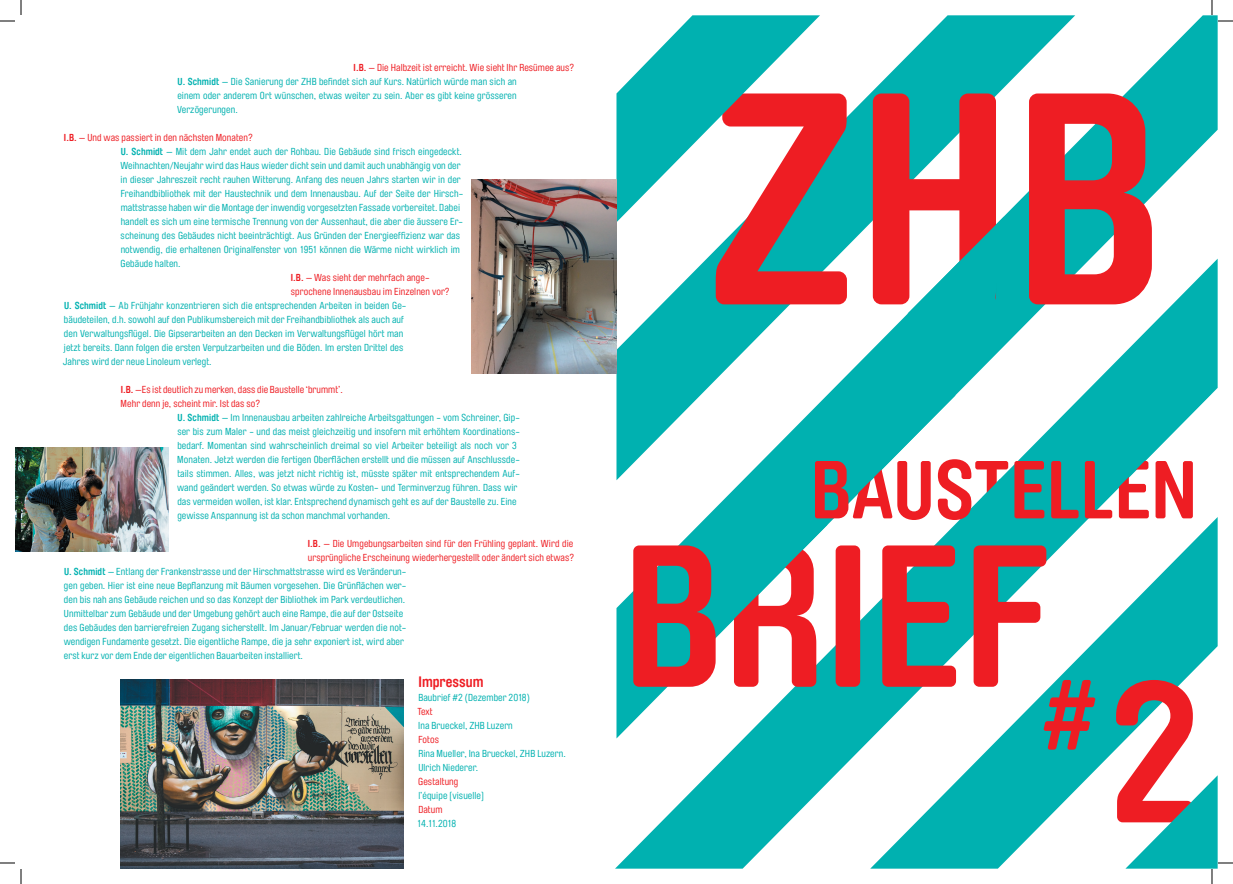
<style>
.page{position:relative;width:1233px;height:884px;background:#fff}
.page>*{position:absolute;margin:0;border:0;box-sizing:border-box;transform-origin:0 0}
.t1{font:700 15px "Brauer Neue";color:#ee1d23}
.t2{font:10px/14px "Brauer Neue";letter-spacing:.01em;color:#00b1b0}
.t3{font:10px "Brauer Neue";letter-spacing:.01em;color:#ee1d23}
.s1{font-weight:700;color:#ee1d23}
.s2{color:#ee1d23}
.s3{font-weight:700}
</style>
<div class="page">
<svg style="left:1126px;top:15px;width:92px;height:244px"></svg>
<svg style="left:616px;top:15px;width:459px;height:244px"></svg>
<svg style="left:715px;top:93px;width:436px;height:166px;background:#a06d6f"></svg>
<svg style="left:615px;top:259px;width:603px;height:610px"></svg>
<svg style="left:870px;top:517px;width:348px;height:352px;fill:#00b1b0"></svg>
<svg style="left:616px;top:15px;width:205px;height:207px"></svg>
<svg style="left:907px;top:217px;width:97px;height:108px"></svg>
<svg style="left:633px;top:545px;width:413px;height:142px"></svg>
<svg style="left:1043px;top:680px;width:52px;height:70px;background:#776c6f"></svg>
<svg style="left:720px;top:394px;width:491px;height:231px"></svg>
<img style="left:15px;top:448px;width:154px;height:104px">
<img style="left:120px;top:680px;width:284px;height:189px">
<img style="left:471px;top:179px;width:145px;height:195px">
<svg style="left:1218px;top:20px;width:15px;height:2px"></svg>
<svg style="left:0;top:0;width:22px;height:22px"></svg>
<svg style="left:0;top:862px;width:22px;height:22px"></svg>
<svg style="left:1211px;top:0;width:1px;height:15px"></svg>
<svg style="left:1116px;top:680px;width:117px;height:204px"></svg>
<p class="t2" style="left:177px;top:61px;width:399px;text-indent:177px"><span class="s1">I.B.</span> <span class="s2">— Die Halbzeit ist erreicht. Wie sieht Ihr Resümee aus?<br></span><span class="s3">U. Schmidt</span> — Die Sanierung der ZHB befindet sich auf Kurs. Natürlich würde man sich an<br>einem oder anderem Ort wünschen, etwas weiter zu sein. Aber es gibt keine grösseren Verzögerungen.</p>
<p class="t3" style="left:64px;top:132px;width:190px"><span class="s3">I.B.</span> — Und was passiert in den nächsten Monaten?</p>
<p class="t2" style="left:121px;top:145px;width:343px"><span class="s3">U. Schmidt</span> — Mit dem Jahr endet auch der Rohbau. Die Gebäude sind frisch eingedeckt.</p>
<p class="t2" style="left:120px;top:159px;width:342px">Weihnachten/Neujahr wird das Haus wieder dicht sein und damit auch unabhängig von der</p>
<p class="t2" style="left:121px;top:173px;width:341px">in dieser Jahreszeit recht rauhen Witterung. Anfang des neuen Jahrs starten wir in der</p>
<p class="t2" style="left:121px;top:187px;width:344px">Freihandbibliothek mit der Haustechnik und dem Innenausbau. Auf der Seite der Hirsch-</p>
<p class="t2" style="left:121px;top:201px;width:341px">mattstrasse haben wir die Montage der inwendig vorgesetzten Fassade vorbereitet. Dabei</p>
<p class="t2" style="left:121px;top:215px;width:344px">handelt es sich um eine termische Trennung von der Aussenhaut, die aber die äussere Er-</p>
<p class="t2" style="left:121px;top:229px;width:341px">scheinung des Gebäudes nicht beeinträchtigt. Aus Gründen der Energieeffizienz war das</p>
<p class="t2" style="left:121px;top:243px;width:341px">notwendig, die erhaltenen Originalfenster von 1951 können die Wärme nicht wirklich im</p>
<p class="t2" style="left:121px;top:257px;width:62px">Gebäude halten.</p>
<p class="t3" style="left:291px;top:272px;width:140px"><span class="s3">I.B.</span> — Was sieht der mehrfach ange-</p>
<p class="t3" style="left:291px;top:286px;width:160px">sprochene Innenausbau im Einzelnen vor?</p>
<p class="t2" style="left:64px;top:299px;width:344px"><span class="s3">U. Schmidt</span> — Ab Frühjahr konzentrieren sich die entsprechenden Arbeiten in beiden Ge-</p>
<p class="t2" style="left:64px;top:313px;width:341px">bäudeteilen, d.h. sowohl auf den Publikumsbereich mit der Freihandbibliothek als auch auf</p>
<p class="t2" style="left:64px;top:327px;width:341px">den Verwaltungsflügel. Die Gipserarbeiten an den Decken im Verwaltungsflügel hört man</p>
<p class="t2" style="left:64px;top:341px;width:341px">jetzt bereits. Dann folgen die ersten Verputzarbeiten und die Böden. Im ersten Drittel des</p>
<p class="t2" style="left:63px;top:355px;width:150px">Jahres wird der neue Linoleum verlegt.</p>
<p class="t3" style="left:121px;top:384px;width:224px"><span class="s3">I.B.</span> —Es ist deutlich zu merken, dass die Baustelle ‘brummt’.</p>
<p class="t3" style="left:121px;top:398px;width:141px">Mehr denn je, scheint mir. Ist das so?</p>
<p class="t2" style="left:177px;top:411px;width:344px"><span class="s3">U. Schmidt</span> — Im Innenausbau arbeiten zahlreiche Arbeitsgattungen - vom Schreiner, Gip-</p>
<p class="t2" style="left:177px;top:425px;width:344px">ser bis zum Maler - und das meist gleichzeitig und insofern mit erhöhtem Koordinations-</p>
<p class="t2" style="left:177px;top:439px;width:341px">bedarf. Momentan sind wahrscheinlich dreimal so viel Arbeiter beteiligt als noch vor 3</p>
<p class="t2" style="left:177px;top:453px;width:344px">Monaten. Jetzt werden die fertigen Oberflächen erstellt und die müssen auf Anschlussde-</p>
<p class="t2" style="left:177px;top:467px;width:344px">tails stimmen. Alles, was jetzt nicht richtig ist, müsste später mit entsprechendem Auf-</p>
<p class="t2" style="left:177px;top:481px;width:342px">wand geändert werden. So etwas würde zu Kosten- und Terminverzug führen. Dass wir</p>
<p class="t2" style="left:177px;top:495px;width:341px">das vermeiden wollen, ist klar. Entsprechend dynamisch geht es auf der Baustelle zu. Eine</p>
<p class="t2" style="left:177px;top:509px;width:214px">gewisse Anspannung ist da schon manchmal vorhanden.</p>
<p class="t3" style="left:308px;top:538px;width:267px"><span class="s3">I.B.</span> — Die Umgebungsarbeiten sind für den Frühling geplant. Wird die</p>
<p class="t3" style="left:308px;top:552px;width:268px">ursprüngliche Erscheinung wiederhergestellt oder ändert sich etwas?</p>
<p class="t2" style="left:64px;top:565px;width:344px"><span class="s3">U. Schmidt</span> — Entlang der Frankenstrasse und der Hirschmattstrasse wird es Veränderun-</p>
<p class="t2" style="left:64px;top:579px;width:344px">gen geben. Hier ist eine neue Bepflanzung mit Bäumen vorgesehen. Die Grünflächen wer-</p>
<p class="t2" style="left:64px;top:593px;width:343px">den bis nah ans Gebäude reichen und so das Konzept der Bibliothek im Park verdeutlichen.</p>
<p class="t2" style="left:64px;top:607px;width:341px">Unmittelbar zum Gebäude und der Umgebung gehört auch eine Rampe, die auf der Ostseite</p>
<p class="t2" style="left:64px;top:621px;width:344px">des Gebäudes den barrierefreien Zugang sicherstellt. Im Januar/Februar werden die not-</p>
<p class="t2" style="left:64px;top:635px;width:342px">wendigen Fundamente gesetzt. Die eigentliche Rampe, die ja sehr exponiert ist, wird aber</p>
<p class="t2" style="left:64px;top:649px;width:241px">erst kurz vor dem Ende der eigentlichen Bauarbeiten installiert.</p>
<p class="t2" style="left:418px;top:691px;width:113px">Baubrief #2 (Dezember 2018)</p>
<p class="t3" style="left:417px;top:706px;width:17px">Text</p>
<p class="t2" style="left:418px;top:719px;width:96px">Ina Brueckel, ZHB Luzern</p>
<p class="t3" style="left:418px;top:734px;width:22px">Fotos</p>
<p class="t2" style="left:418px;top:747px;width:149px">Rina Mueller, Ina Brueckel, ZHB Luzern.<br>Ulrich Niederer.</p>
<p class="t3" style="left:418px;top:776px;width:42px">Gestaltung</p>
<p class="t2" style="left:418px;top:789px;width:67px">l’équipe [visuelle]</p>
<p class="t3" style="left:418px;top:804px;width:26px">Datum</p>
<p class="t2" style="left:417px;top:817px;width:40px">14.11.2018</p>
<h1 class="t1" style="left:418px;top:673px;width:66px">Impressum</h1>
</div>
